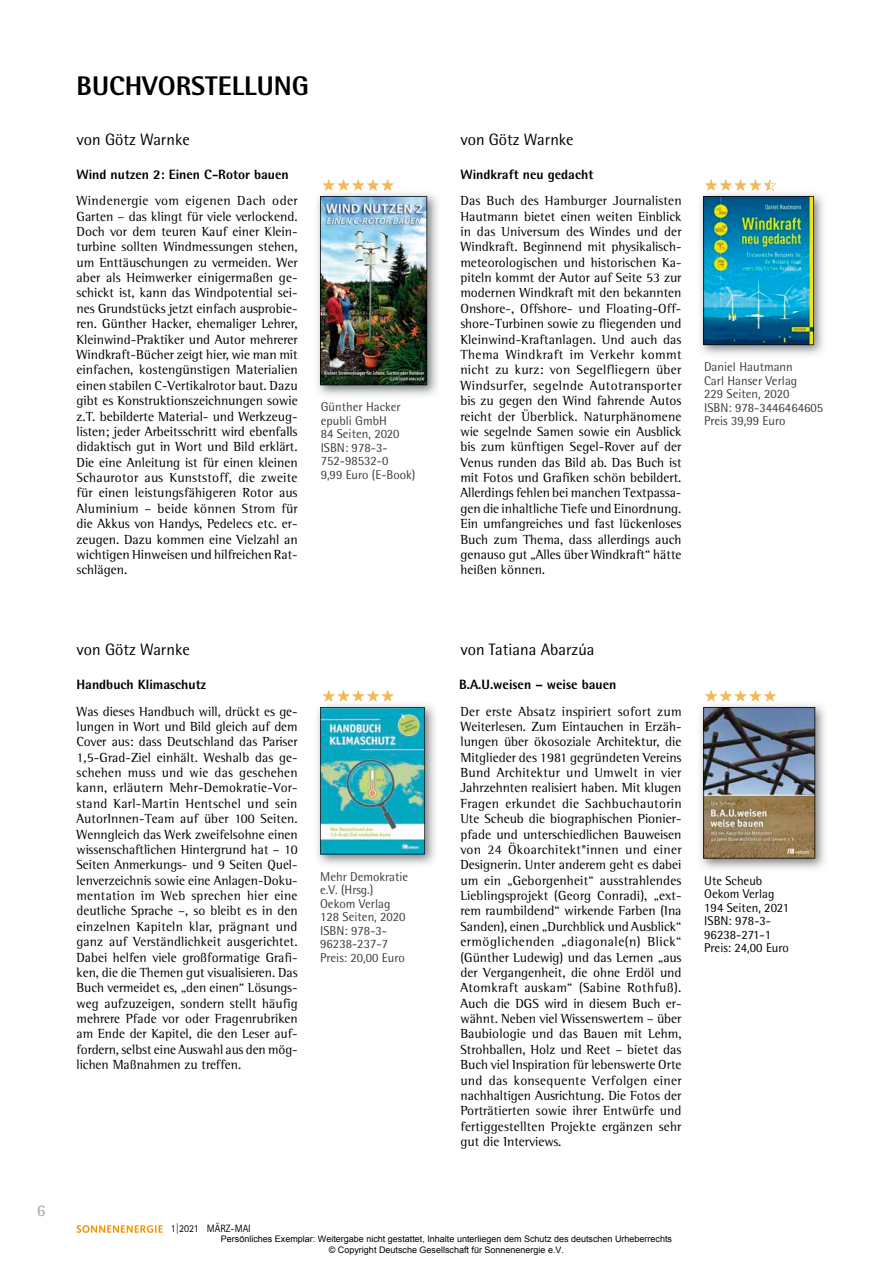
<style>
.page{position:relative;width:893px;height:1263px;background:#fff}
.page>*{position:absolute;margin:0;border:0;box-sizing:border-box;transform-origin:0 0}
.t1{font:800 27px "Rotis Semi Sans Std";color:#000}
.t2{font:16.5px "Rotis Semi Sans Std";color:#000}
.t3{font:700 16.5px "Rotis Semi Sans Std";color:#b1b3b4}
.t4{font:13.5px/15.5px "Rotis Semi Serif Std";color:#000;text-align:justify}
.t5{font:800 13.5px "Rotis Semi Sans Std";color:#000}
.t6{font:12.75px/13.5px "Rotis Semi Sans Std";color:#3e3d3f}
.t7{font:12.75px/13.5px "Rotis Semi Sans Std";color:#000}
.t8{font:10.65px "Rotis Sans Serif Std";color:#000;scale:.95 1}
.t9{font:9px/10.8px "Arial";color:#000;text-align:center}
</style>
<div class="page">
<svg style="left:77px;top:1225px;width:86px;height:8px"></svg>
<img style="left:317px;top:194px;width:121px;height:202px">
<img style="left:700px;top:194px;width:123px;height:161px">
<img style="left:700px;top:705px;width:125px;height:164px">
<img style="left:317px;top:705px;width:118px;height:160px">
<img style="left:703px;top:179px;width:111px;height:166px">
<img style="left:320px;top:179px;width:107px;height:206px">
<img style="left:320px;top:690px;width:105px;height:164px">
<img style="left:703px;top:690px;width:112px;height:168px">
<p class="t3" style="left:37px;top:1200px;width:10px">6</p>
<h1 class="t1" style="left:77px;top:69px;width:234px">BUCHVORSTELLUNG</h1>
<p class="t2" style="left:77px;top:129px;width:115px">von Götz Warnke</p>
<p class="t2" style="left:460px;top:129px;width:115px">von Götz Warnke</p>
<p class="t5" style="left:77px;top:165px;width:214px">Wind nutzen 2: Einen C-Rotor bauen</p>
<p class="t5" style="left:460px;top:165px;width:134px">Windkraft neu gedacht</p>
<p class="t4" style="left:77px;top:193px;width:223px">Windenergie vom eigenen Dach oder Garten – das klingt für viele verlockend.<br>Doch vor dem teuren Kauf einer Klein&shy;turbine sollten Windmessungen stehen, um Enttäuschungen zu vermeiden. Wer aber als Heimwerker einigermaßen ge&shy;schickt ist, kann das Windpotential sei&shy;nes Grundstücks jetzt einfach ausprobie&shy;ren. Günther Hacker, ehemaliger Lehrer, Kleinwind-Praktiker und Autor mehrerer Windkraft-Bücher zeigt hier, wie man mit einfachen, kostengünstigen Materialien einen stabilen C-Vertikalrotor baut. Dazu gibt es Konstruktionszeichnungen sowie z.T. bebilderte Material- und Werkzeug&shy;listen; jeder Arbeitsschritt wird ebenfalls didaktisch gut in Wort und Bild erklärt.<br>Die eine Anleitung ist für einen kleinen Schaurotor aus Kunststoff, die zweite für einen leistungsfähigeren Rotor aus Aluminium – beide können Strom für die Akkus von Handys, Pedelecs etc. er&shy;zeugen. Dazu kommen eine Vielzahl an wichtigen Hinweisen und hilfreichen Rat&shy;schlägen.</p>
<p class="t6" style="left:321px;top:400px;width:96px">Günther Hacker epubli GmbH<br>84 Seiten, 2020<br>ISBN: 978-3-<br>752-98532-0<br>9,99 Euro (E-Book)</p>
<p class="t4" style="left:460px;top:193px;width:223px">Das Buch des Hamburger Journalisten Hautmann bietet einen weiten Einblick in das Universum des Windes und der Windkraft. Beginnend mit physikalisch&shy;meteorologischen und historischen Ka&shy;piteln kommt der Autor auf Seite 53 zur modernen Windkraft mit den bekannten Onshore-, Offshore- und Floating-Off&shy;shore-Turbinen sowie zu fliegenden und Kleinwind-Kraftanlagen. Und auch das Thema Windkraft im Verkehr kommt nicht zu kurz: von Segelfliegern über Windsurfer, segelnde Autotransporter bis zu gegen den Wind fahrende Autos reicht der Überblick. Naturphänomene wie segelnde Samen sowie ein Ausblick bis zum künftigen Segel-Rover auf der Venus runden das Bild ab. Das Buch ist mit Fotos und Grafiken schön bebildert.<br>Allerdings fehlen bei manchen Textpassa&shy;gen die inhaltliche Tiefe und Einordnung.<br>Ein umfangreiches und fast lückenloses Buch zum Thema, dass allerdings auch genauso gut „Alles über Windkraft“ hätte heißen können.</p>
<p class="t6" style="left:704px;top:360px;width:121px">Daniel Hautmann<br>Carl Hanser Verlag<br>229 Seiten, 2020<br>ISBN: 978-3446464605<br>Preis 39,99 Euro</p>
<p class="t2" style="left:77px;top:639px;width:115px">von Götz Warnke</p>
<p class="t2" style="left:460px;top:639px;width:136px">von Tatiana Abarzúa</p>
<p class="t5" style="left:77px;top:676px;width:131px">Handbuch Klimaschutz</p>
<p class="t4" style="left:77px;top:703px;width:223px">Was dieses Handbuch will, drückt es ge&shy;lungen in Wort und Bild gleich auf dem Cover aus: dass Deutschland das Pariser 1,5-Grad-Ziel einhält. Weshalb das ge&shy;schehen muss und wie das geschehen kann, erläutern Mehr-Demokratie-Vor&shy;stand Karl-Martin Hentschel und sein AutorInnen-Team auf über 100 Seiten.<br>Wenngleich das Werk zweifelsohne einen wissenschaftlichen Hintergrund hat – 10<br>Seiten Anmerkungs- und 9 Seiten Quel&shy;lenverzeichnis sowie eine Anlagen-Doku&shy;mentation im Web sprechen hier eine deutliche Sprache –, so bleibt es in den einzelnen Kapiteln klar, prägnant und ganz auf Verständlichkeit ausgerichtet.<br>Dabei helfen viele großformatige Grafi&shy;ken, die die Themen gut visualisieren. Das Buch vermeidet es, „den einen“ Lösungs&shy;weg aufzuzeigen, sondern stellt häufig mehrere Pfade vor oder Fragenrubriken am Ende der Kapitel, die den Leser auf&shy;fordern, selbst eine Auswahl aus den mög&shy;lichen Maßnahmen zu treffen.</p>
<p class="t6" style="left:320px;top:870px;width:90px">Mehr Demokratie e.V. (Hrsg.)<br>Oekom Verlag<br>128 Seiten, 2020<br>ISBN: 978-3-<br>96238-237-7<br>Preis: 20,00 Euro</p>
<p class="t5" style="left:459px;top:676px;width:159px">B.A.U.weisen – weise bauen</p>
<p class="t4" style="left:460px;top:703px;width:223px">Der erste Absatz inspiriert sofort zum Weiterlesen. Zum Eintauchen in Erzäh&shy;lungen über ökosoziale Architektur, die Mitglieder des 1981 gegründeten Vereins Bund Architektur und Umwelt in vier Jahrzehnten realisiert haben. Mit klugen Fragen erkundet die Sachbuchautorin Ute Scheub die biographischen Pionier&shy;pfade und unterschiedlichen Bauweisen von 24 Ökoarchitekt*innen und einer Designerin. Unter anderem geht es dabei um ein „Geborgenheit“ ausstrahlendes Lieblingsprojekt (Georg Conradi), „ext&shy;rem raumbildend“ wirkende Farben (Ina Sanden), einen „Durchblick und Ausblick“ ermöglichenden „diagonale(n) Blick“ (Günther Ludewig) und das Lernen „aus der Vergangenheit, die ohne Erdöl und Atomkraft auskam“ (Sabine Rothfuß).<br>Auch die DGS wird in diesem Buch er&shy;wähnt. Neben viel Wissenswertem – über Baubiologie und das Bauen mit Lehm, Strohballen, Holz und Reet – bietet das Buch viel Inspiration für lebenswerte Orte und das konsequente Verfolgen einer nachhaltigen Ausrichtung. Die Fotos der Porträtierten sowie ihrer Entwürfe und fertiggestellten Projekte ergänzen sehr gut die Interviews.</p>
<p class="t7" style="left:704px;top:873px;width:86px">Ute Scheub<br>Oekom Verlag<br>194 Seiten, 2021<br>ISBN: 978-3-<br>96238-271-1<br>Preis: 24,00 Euro</p>
<p class="t8" style="left:171px;top:1222px;width:86px">1|2021 MÄRZ-MAI</p>
<p class="t9" style="left:221px;top:1233px;width:453px">Persönliches Exemplar: Weitergabe nicht gestattet, Inhalte unterliegen dem Schutz des deutschen Urheberrechts © Copyright Deutsche Gesellschaft für Sonnenenergie e.V.</p>
</div>
